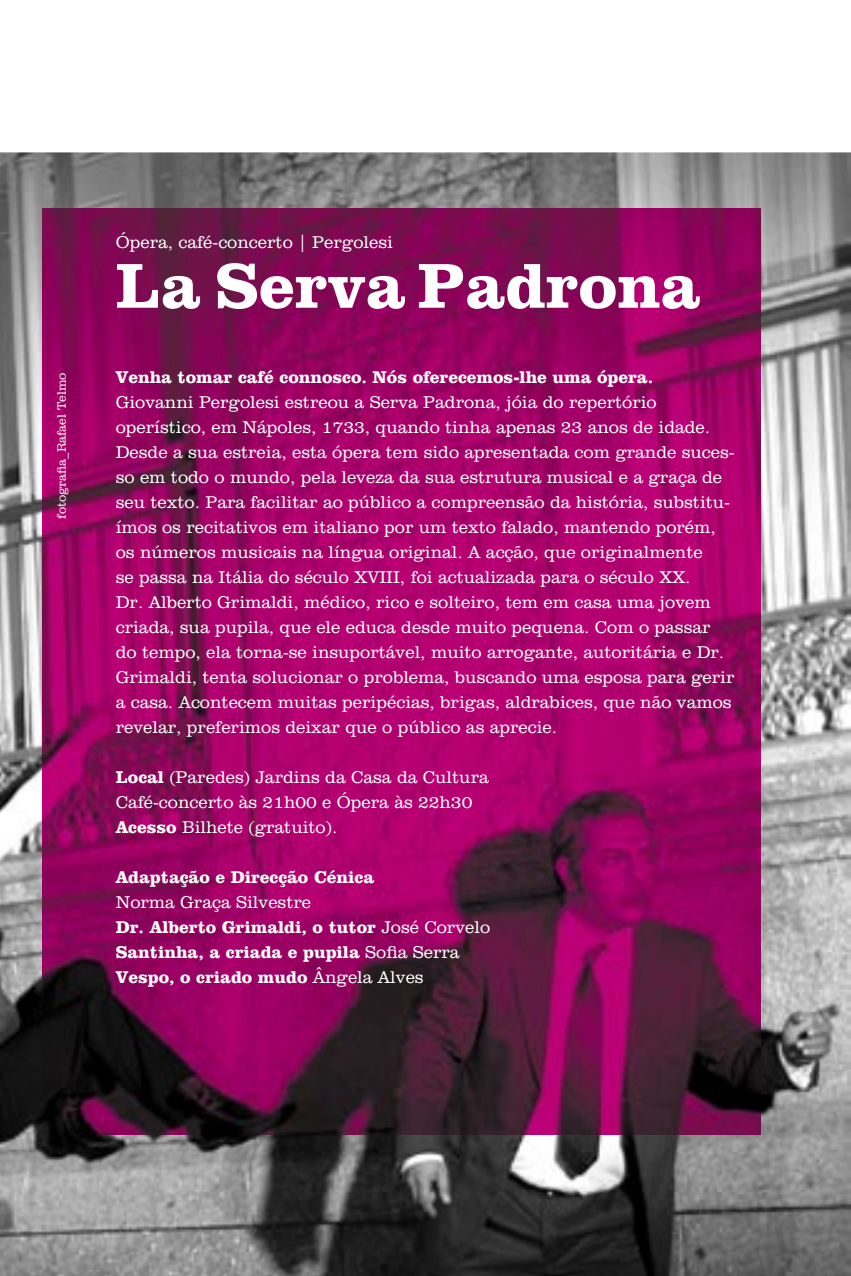
<style>
.page{position:relative;width:851px;height:1276px;background:#fff}
.page>*{position:absolute;margin:0;border:0;box-sizing:border-box;transform-origin:0 0}
.t1{font:65px "Clarendon Bold BT";color:#fff}
.t2{font:17.5px/25px "Clarendon Light BT";color:#fff}
.t3{font:17.5px/25px "Clarendon Bold BT";color:#fff}
.t4{font:12.5px "Clarendon Light BT";color:#fff}
.s1{font-family:"Clarendon Bold BT"}
.s2{font-family:"Clarendon Light BT"}
</style>
<div class="page">
<img style="left:0;top:152px;width:850px;height:1124px">
<img style="left:43px;top:208px;width:717px;height:926px">
<p class="t4" style="left:54px;top:519px;width:148px;rotate:-90deg">fotografia_Rafael Telmo</p>
<p class="t2" style="left:116px;top:229px;width:278px">Ópera, café-concerto | Pergolesi</p>
<h1 class="t1" style="left:116px;top:245px;width:586px">La Serva Padrona</h1>
<p class="t3" style="left:116px;top:364px;width:539px">Venha tomar café connosco. Nós oferecemos-lhe uma ópera.</p>
<p class="t2" style="left:116px;top:389px;width:620px">Giovanni Pergolesi estreou a Serva Padrona, jóia do repertório operístico, em Nápoles, 1733, quando tinha apenas 23 anos de idade.<br>Desde a sua estreia, esta ópera tem sido apresentada com grande suces&shy;so em todo o mundo, pela leveza da sua estrutura musical e a graça de seu texto. Para facilitar ao público a compreensão da história, substitu&shy;ímos os recitativos em italiano por um texto falado, mantendo porém, os números musicais na língua original. A acção, que originalmente<br>se passa na Itália do século XVIII, foi actualizada para o século XX.<br>Dr. Alberto Grimaldi, médico, rico e solteiro, tem em casa uma jovem criada, sua pupila, que ele educa desde muito pequena. Com o passar do tempo, ela torna-se insuportável, muito arrogante, autoritária e Dr.<br>Grimaldi, tenta solucionar o problema, buscando uma esposa para gerir a casa. Acontecem muitas peripécias, brigas, aldrabices, que não vamos revelar, preferimos deixar que o público as aprecie.</p>
<p class="t2" style="left:116px;top:764px;width:374px"><span class="s1">Local</span> (Paredes) Jardins da Casa da Cultura<br>Café-concerto às 21h00 e Ópera às 22h30<br><span class="s1">Acesso</span> Bilhete (gratuito).</p>
<p class="t3" style="left:116px;top:864px;width:260px">Adaptação e Direcção Cénica</p>
<p class="t2" style="left:116px;top:889px;width:197px">Norma Graça Silvestre</p>
<p class="t3" style="left:116px;top:914px;width:376px">Dr. Alberto Grimaldi, o tutor <span class="s2">José Corvelo<br></span>Santinha, a criada e pupila <span class="s2">Sofia Serra<br></span>Vespo, o criado mudo <span class="s2">Ângela Alves</span></p>
</div>
